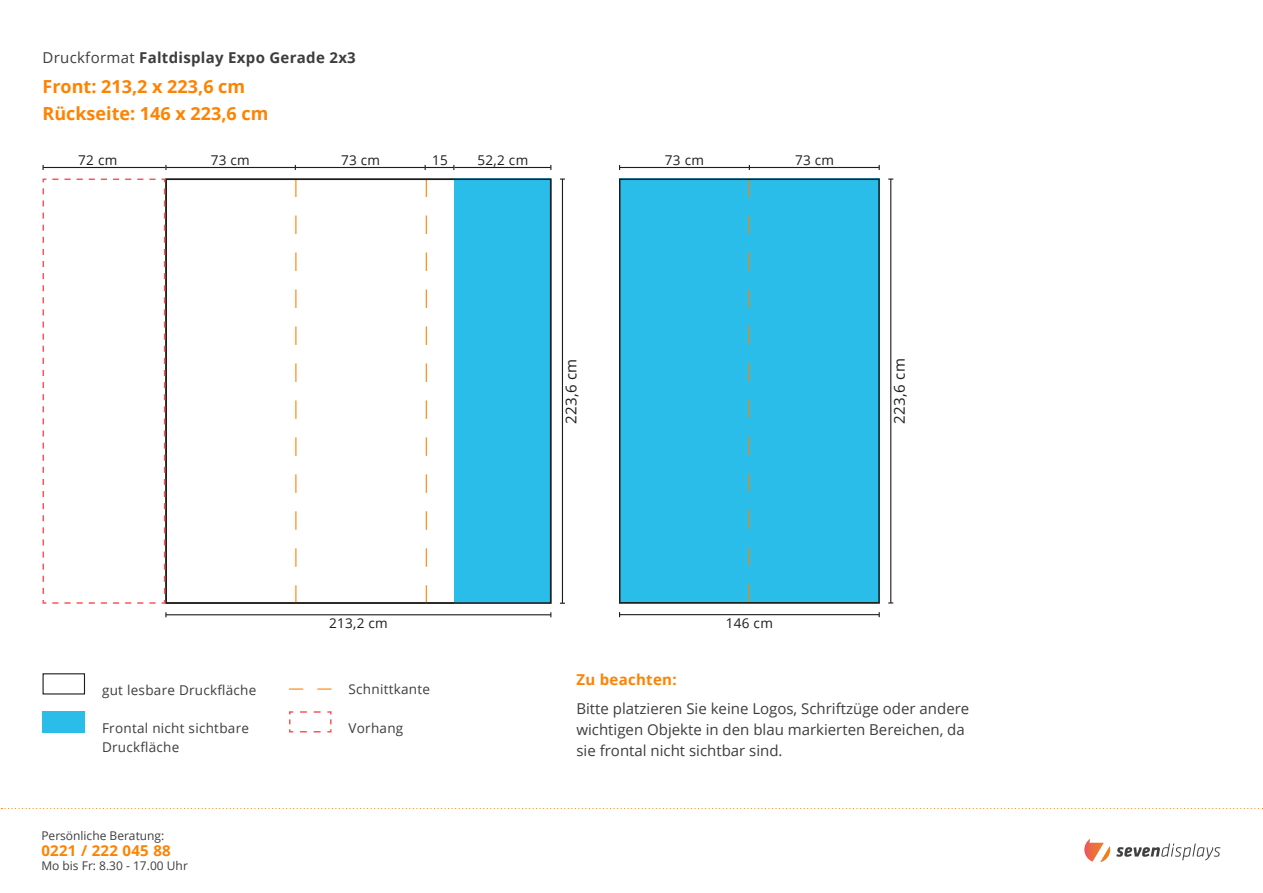
<style>
.page{position:relative;width:1263px;height:893px;background:#fff}
.page>*{position:absolute;margin:0;border:0;box-sizing:border-box;transform-origin:0 0}
.t1{font:700 18px/26.2px "Open Sans";color:#ff8200}
.t2{font:15px/21px "Open Sans";color:#3d3d3d}
.t3{font:700 15px "Open Sans";letter-spacing:.02em;color:#3d3d3d}
.t4{font:700 15px "Open Sans";letter-spacing:.02em;color:#ff8200}
.t5{font:15px "Open Sans";letter-spacing:.02em;color:#1d1d1b}
.t6{font:13.5px "Open Sans";letter-spacing:.02em;color:#3d3d3d}
.t7{font:13.5px "Open Sans";letter-spacing:.02em;color:#1d1d1b}
.t8{font:12px "Open Sans";color:#3d3d3d}
.s1{font-weight:400}
</style>
<div class="page">
<svg style="left:2px;top:808px;width:1261px;height:1px"></svg>
<svg style="left:1084px;top:839px;width:26px;height:23px"></svg>
<svg style="left:1116px;top:843px;width:104px;height:17px"></svg>
<div style="left:749px;top:179px;width:131px;height:424px;background:#2abde9"></div>
<div style="left:619px;top:179px;width:130px;height:424px;background:#2abde9"></div>
<hr style="left:454px;top:167px;width:97px;height:1px;background:#1d1d1b">
<hr style="left:166px;top:167px;width:129px;height:1px;background:#1d1d1b">
<hr style="left:295px;top:167px;width:130px;height:1px;background:#1d1d1b">
<svg style="left:425px;top:165px;width:29px;height:5px"></svg>
<hr style="left:166px;top:614px;width:385px;height:1px;background:#1d1d1b">
<hr style="left:619px;top:614px;width:260px;height:1px;background:#1d1d1b">
<hr style="left:562px;top:179px;width:1px;height:424px;background:#1d1d1b">
<div style="left:454px;top:179px;width:97px;height:425px;background:#2abde9"></div>
<svg style="left:426px;top:182px;width:1px;height:419px"></svg>
<svg style="left:749px;top:182px;width:1px;height:418px"></svg>
<svg style="left:295px;top:182px;width:1px;height:419px"></svg>
<div style="left:165px;top:179px;width:386px;height:425px;border:2px solid #1d1d1b"></div>
<hr style="left:749px;top:167px;width:130px;height:1px;background:#1d1d1b">
<hr style="left:619px;top:167px;width:130px;height:1px;background:#1d1d1b">
<hr style="left:890px;top:179px;width:1px;height:424px;background:#1d1d1b">
<div style="left:619px;top:179px;width:261px;height:424px;border:2px solid #1d1d1b"></div>
<hr style="left:43px;top:167px;width:122px;height:1px;background:#1d1d1b">
<svg style="left:42px;top:178px;width:124px;height:426px"></svg>
<div style="left:43px;top:711px;width:42px;height:22px;background:#2abde9"></div>
<svg style="left:289px;top:711px;width:43px;height:22px"></svg>
<svg style="left:289px;top:688px;width:43px;height:2px"></svg>
<p class="t3" style="left:43px;top:46px;width:315px"><span class="s1">Druckformat</span> Faltdisplay Expo Gerade 2x3</p>
<p class="t1" style="left:43px;top:73px;width:227px">Front: 213,2 x 223,6 cm<br>Rückseite: 146 x 223,6 cm</p>
<p class="t7" style="left:78px;top:151px;width:41px">72 cm</p>
<p class="t7" style="left:665px;top:151px;width:41px">73 cm</p>
<p class="t7" style="left:795px;top:151px;width:41px">73 cm</p>
<p class="t7" style="left:211px;top:151px;width:41px">73 cm</p>
<p class="t7" style="left:341px;top:151px;width:41px">73 cm</p>
<p class="t7" style="left:432px;top:151px;width:17px">15</p>
<p class="t7" style="left:478px;top:151px;width:52px">52,2 cm</p>
<p class="t5" style="left:561px;top:424px;width:67px;rotate:-90deg">223,6 cm</p>
<p class="t5" style="left:889px;top:424px;width:67px;rotate:-90deg">223,6 cm</p>
<p class="t7" style="left:329px;top:613px;width:60px">213,2 cm</p>
<p class="t7" style="left:726px;top:613px;width:49px">146 cm</p>
<p class="t6" style="left:349px;top:680px;width:83px">Schnittkante</p>
<p class="t6" style="left:102px;top:680px;width:156px">gut lesbare Druckfläche</p>
<p class="t6" style="left:102px;top:718px;width:148px">Frontal nicht sichtbare</p>
<p class="t6" style="left:349px;top:718px;width:56px">Vorhang</p>
<p class="t6" style="left:102px;top:738px;width:79px">Druckfläche</p>
<p class="t8" style="left:41px;top:828px;width:125px">Persönliche Beratung:</p>
<p class="t8" style="left:41px;top:857px;width:148px">Mo bis Fr: 8.30 - 17.00 Uhr</p>
<p class="t4" style="left:41px;top:840px;width:131px">0221 / 222 045 88</p>
<p class="t4" style="left:576px;top:669px;width:102px">Zu beachten:</p>
<p class="t2" style="left:576px;top:698px;width:394px">Bitte platzieren Sie keine Logos, Schriftzüge oder andere wichtigen Objekte in den blau markierten Bereichen, da sie frontal nicht sichtbar sind.</p>
</div>
